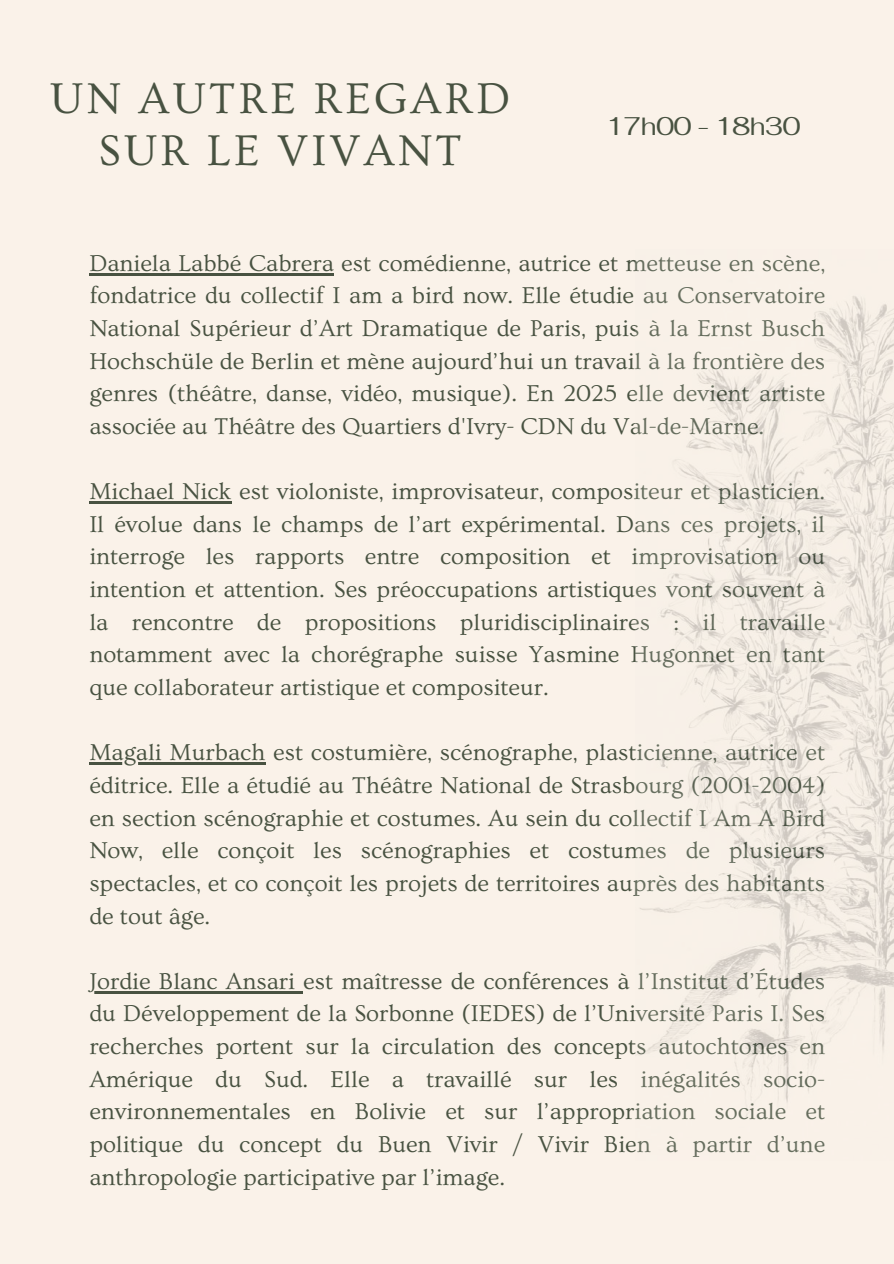
<style>
.page{position:relative;width:894px;height:1264px;background:#fff}
.page>*{position:absolute;margin:0;border:0;box-sizing:border-box;transform-origin:0 0}
.t1{font:45px/51.8px "Ovo";letter-spacing:.07em;color:#485241;text-align:center}
.t2{font:25.5px "Fahkwang";letter-spacing:-.015em;color:#485241}
.t3{font:24px/32.7px "Ovo";color:#485241;text-align:justify}
</style>
<div class="page">
<div style="left:0;top:0;width:893px;height:1263px;background:#faf2e9"></div>
<hr style="left:89px;top:273px;width:245px;height:2px;background:#485241">
<hr style="left:89px;top:501px;width:142px;height:2px;background:#485241">
<hr style="left:89px;top:762px;width:176px;height:2px;background:#485241">
<hr style="left:89px;top:991px;width:214px;height:2px;background:#485241">
<img style="left:636px;top:296px;width:257px;height:821px">
<h1 class="t1" style="left:50px;top:74px;width:461px">UN AUTRE REGARD<br>SUR LE VIVANT</h1>
<p class="t2" style="left:606px;top:110px;width:195px">17h00 - 18h30</p>
<p class="t3" style="left:89px;top:247px;width:737px">Daniela Labbé Cabrera est comédienne, autrice et metteuse en scène, fondatrice du collectif I am a bird now. Elle étudie au Conservatoire National Supérieur d’Art Dramatique de Paris, puis à la Ernst Busch Hochschüle de Berlin et mène aujourd’hui un travail à la frontière des genres (théâtre, danse, vidéo, musique). En 2025 elle devient artiste associée au Théâtre des Quartiers d'Ivry- CDN du Val-de-Marne.</p>
<p class="t3" style="left:89px;top:475px;width:737px;text-align:left">Michael Nick est violoniste, improvisateur, compositeur et plasticien.<br>Il évolue dans le champs de l’art expérimental. Dans ces projets, il interroge les rapports entre composition et improvisation ou intention et attention. Ses préoccupations artistiques vont souvent à la rencontre de propositions pluridisciplinaires : il travaille notamment avec la chorégraphe suisse Yasmine Hugonnet en tant que collaborateur artistique et compositeur.</p>
<p class="t3" style="left:89px;top:736px;width:737px">Magali Murbach est costumière, scénographe, plasticienne, autrice et éditrice. Elle a étudié au Théâtre National de Strasbourg (2001-2004) en section scénographie et costumes. Au sein du collectif I Am A Bird Now, elle conçoit les scénographies et costumes de plusieurs spectacles, et co conçoit les projets de territoires auprès des habitants de tout âge.</p>
<p class="t3" style="left:89px;top:965px;width:737px">Jordie Blanc Ansari est maîtresse de conférences à l’Institut d’Études du Développement de la Sorbonne (IEDES) de l’Université Paris I. Ses recherches portent sur la circulation des concepts autochtones en Amérique du Sud. Elle a travaillé sur les inégalités socio&shy;environnementales en Bolivie et sur l’appropriation sociale et politique du concept du Buen Vivir / Vivir Bien à partir d’une anthropologie participative par l’image.</p>
</div>
